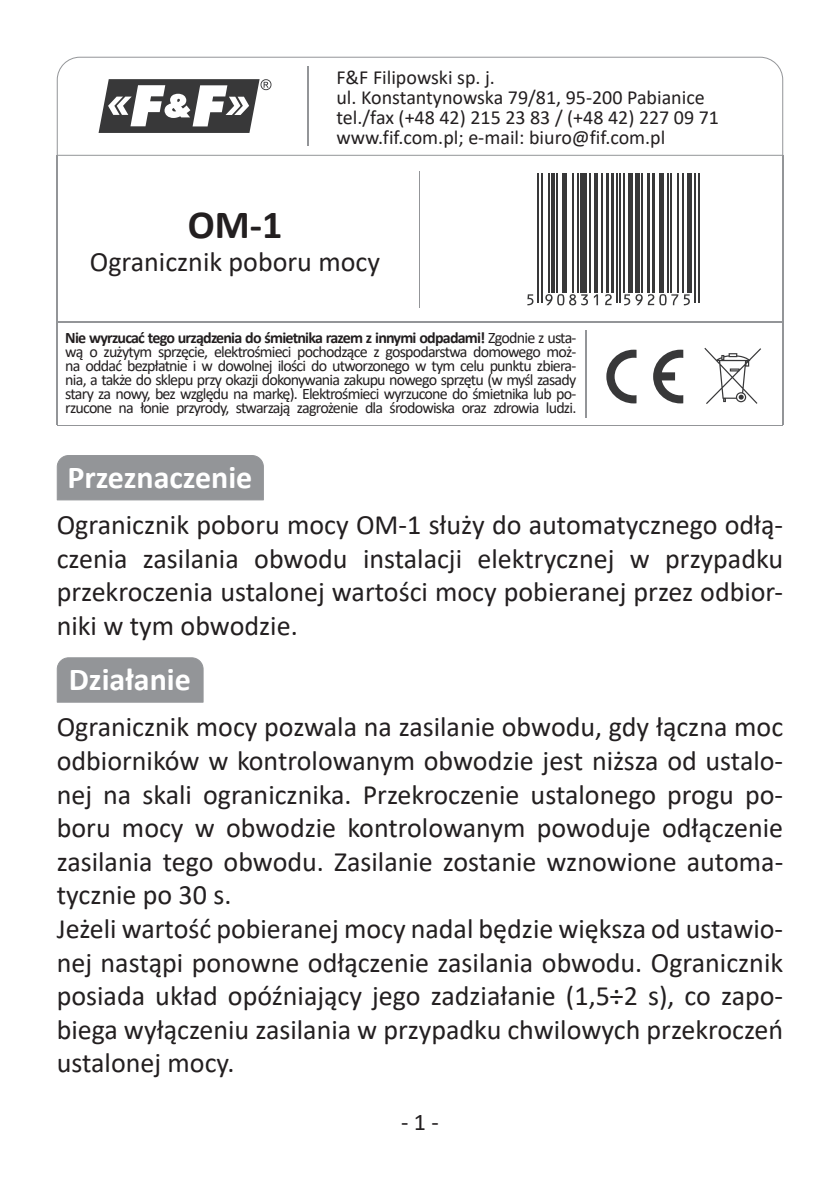
<style>
.page{position:relative;width:840px;height:1191px;background:#fff}
.page>*{position:absolute;margin:0;border:0;box-sizing:border-box;transform-origin:0 0}
.t1{font:700 40px "Calibri";color:#231f20}
.t2{font:700 32px "Calibri";color:#fff}
.t3{font:28px/33.6px "Calibri";color:#231f20;text-align:justify}
.t4{font:24px "Calibri";color:#231f20}
.t5{font:20px/20px "Calibri";color:#231f20}
.t6{font:16px/14px "Calibri";letter-spacing:-.05em;color:#231f20;text-align:justify}
.s1{font-weight:700}
</style>
<div class="page">
<svg style="left:704px;top:348px;width:56px;height:56px"></svg>
<svg style="left:606px;top:350px;width:77px;height:53px"></svg>
<hr style="left:57px;top:322px;width:724px;height:1px;background:#939598">
<hr style="left:584px;top:330px;width:1px;height:88px;background:#939598">
<hr style="left:418px;top:171px;width:1px;height:136px;background:#939598">
<hr style="left:57px;top:425px;width:724px;height:1px;background:#939598">
<svg style="left:527px;top:173px;width:173px;height:133px"></svg>
<hr style="left:537px;top:173px;width:1px;height:130px;background:#383839">
<hr style="left:541px;top:173px;width:1px;height:130px;background:#383839">
<hr style="left:547px;top:173px;width:2px;height:119px;background:#383839">
<hr style="left:551px;top:173px;width:3px;height:119px;background:#383839">
<hr style="left:556px;top:173px;width:1px;height:119px;background:#383839">
<div style="left:561px;top:173px;width:5px;height:119px;background:#383839"></div>
<hr style="left:571px;top:173px;width:2px;height:119px;background:#383839">
<hr style="left:576px;top:173px;width:2px;height:119px;background:#383839">
<div style="left:580px;top:173px;width:6px;height:119px;background:#383839"></div>
<hr style="left:588px;top:173px;width:1px;height:119px;background:#383839">
<hr style="left:593px;top:173px;width:3px;height:119px;background:#383839">
<hr style="left:600px;top:173px;width:1px;height:119px;background:#383839">
<hr style="left:605px;top:173px;width:3px;height:119px;background:#383839">
<hr style="left:610px;top:173px;width:3px;height:119px;background:#383839">
<hr style="left:616px;top:173px;width:1px;height:130px;background:#383839">
<hr style="left:619px;top:173px;width:1px;height:130px;background:#383839">
<hr style="left:622px;top:173px;width:2px;height:119px;background:#383839">
<div style="left:627px;top:173px;width:5px;height:119px;background:#383839"></div>
<div style="left:634px;top:173px;width:5px;height:119px;background:#383839"></div>
<hr style="left:641px;top:173px;width:1px;height:119px;background:#383839">
<hr style="left:646px;top:173px;width:3px;height:119px;background:#383839">
<hr style="left:651px;top:173px;width:3px;height:119px;background:#383839">
<div style="left:658px;top:173px;width:5px;height:119px;background:#383839"></div>
<hr style="left:667px;top:173px;width:1px;height:119px;background:#383839">
<hr style="left:670px;top:173px;width:1px;height:119px;background:#383839">
<hr style="left:677px;top:173px;width:1px;height:119px;background:#383839">
<hr style="left:682px;top:173px;width:1px;height:119px;background:#383839">
<div style="left:687px;top:173px;width:5px;height:119px;background:#383839"></div>
<hr style="left:694px;top:173px;width:1px;height:130px;background:#383839">
<hr style="left:697px;top:173px;width:1px;height:130px;background:#383839">
<svg style="left:527px;top:294px;width:6px;height:11px"></svg>
<svg style="left:545px;top:294px;width:42px;height:11px"></svg>
<svg style="left:593px;top:294px;width:4px;height:11px"></svg>
<svg style="left:604px;top:294px;width:7px;height:11px"></svg>
<svg style="left:624px;top:294px;width:65px;height:11px"></svg>
<svg style="left:57px;top:57px;width:725px;height:99px"></svg>
<div style="left:57px;top:455px;width:207px;height:45px;background:#939598"></div>
<div style="left:57px;top:657px;width:146px;height:45px;background:#939598"></div>
<hr style="left:57px;top:155px;width:1px;height:270px;background:#939598">
<hr style="left:781px;top:155px;width:1px;height:270px;background:#939598">
<p class="t5" style="left:336px;top:67px;width:384px">F&amp;F Filipowski sp. j.<br>ul. Konstantynowska 79/81, 95-200 Pabianice tel./fax (+48 42) 215 23 83 / (+48 42) 227 09 71 www.fif.com.pl; e-mail: biuro@fif.com.pl</p>
<h1 class="t1" style="left:187px;top:196px;width:96px">OM-1</h1>
<p class="t3" style="left:90px;top:244px;width:291px">Ogranicznik poboru mocy</p>
<p class="t6" style="left:65px;top:330px;width:512px"><span class="s1">Nie wyrzucać tego urządzenia do śmietnika razem z innymi odpadami!</span> Zgodnie z usta&shy;wą o zużytym sprzęcie, elektrośmieci pochodzące z gospodarstwa domowego moż&shy;na oddać bezpłatnie i w dowolnej ilości do utworzonego w tym celu punktu zbiera&shy;nia, a także do sklepu przy okazji dokonywania zakupu nowego sprzętu (w myśl zasady stary za nowy, bez względu na markę). Elektrośmieci wyrzucone do śmietnika lub po&shy;rzucone na łonie przyrody, stwarzają zagrożenie dla środowiska oraz zdrowia ludzi.</p>
<p class="t2" style="left:67px;top:454px;width:186px">Przeznaczenie</p>
<p class="t3" style="left:57px;top:507px;width:727px">Ogranicznik poboru mocy OM-1 służy do automatycznego odłą&shy;czenia zasilania obwodu instalacji elektrycznej w przypadku przekroczenia ustalonej wartości mocy pobieranej przez odbior&shy;niki w tym obwodzie.</p>
<p class="t2" style="left:69px;top:657px;width:123px">Działanie</p>
<p class="t3" style="left:57px;top:709px;width:727px;text-align:left">Ogranicznik mocy pozwala na zasilanie obwodu, gdy łączna moc odbiorników w kontrolowanym obwodzie jest niższa od ustalo&shy;nej na skali ogranicznika. Przekroczenie ustalonego progu po&shy;boru mocy w obwodzie kontrolowanym powoduje odłączenie zasilania tego obwodu. Zasilanie zostanie wznowione automa&shy;tycznie po 30 s.<br>Jeżeli wartość pobieranej mocy nadal będzie większa od ustawio&shy;nej nastąpi ponowne odłączenie zasilania obwodu. Ogranicznik posiada układ opóźniający jego zadziałanie (1,5÷2 s), co zapo&shy;biega wyłączeniu zasilania w przypadku chwilowych przekroczeń ustalonej mocy.</p>
<p class="t4" style="left:401px;top:1105px;width:39px">- 1 -</p>
</div>
